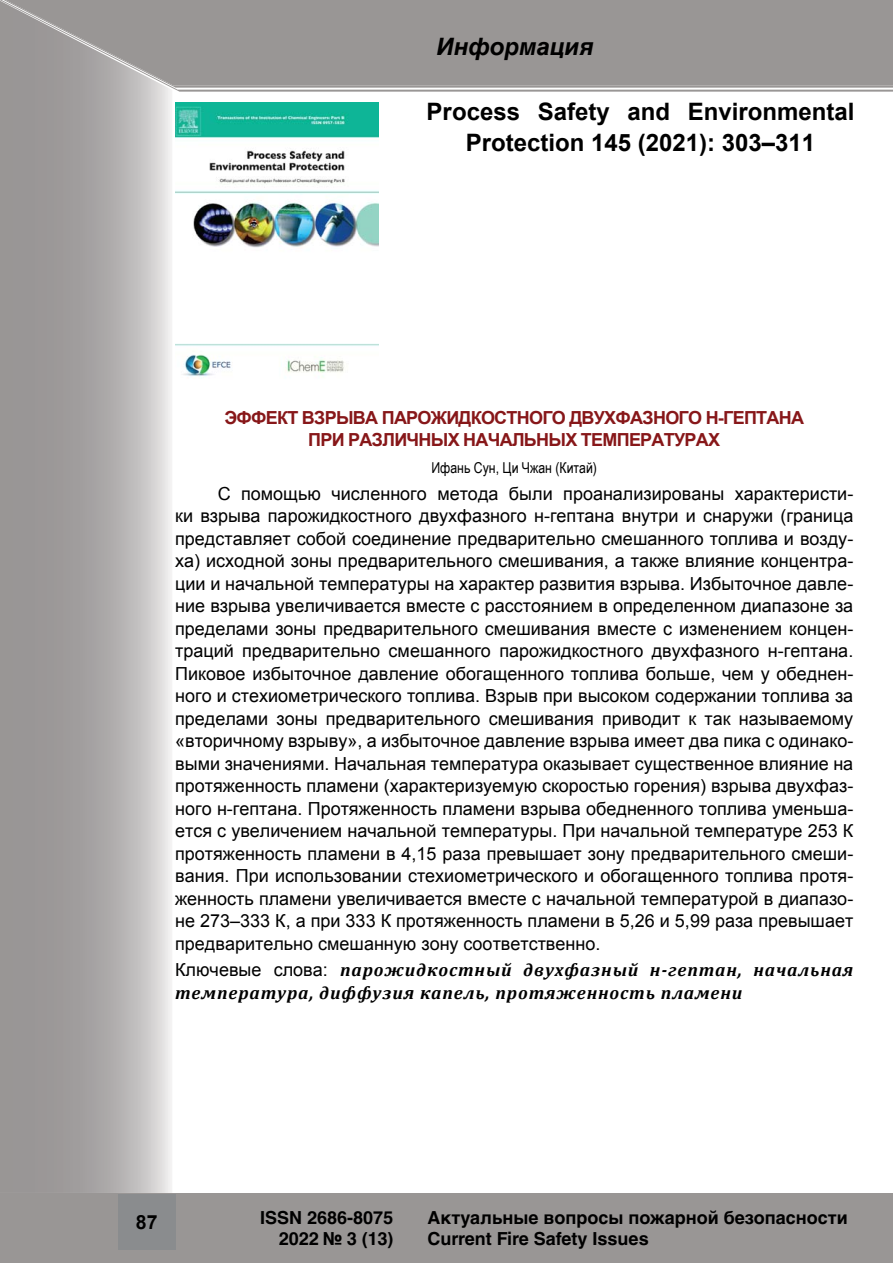
<style>
.page{position:relative;width:893px;height:1263px;background:#fff}
.page>*{position:absolute;margin:0;border:0;box-sizing:border-box;transform-origin:0 0}
.t1{font:700 24px/31.5px "Arial";color:#000;text-align:center}
.t2{font:24px "Helvetica Cyr Bold Inclined";color:#000}
.t3{font:700 19.5px "Arial";color:#000}
.t4{font:18px/22.5px "Arial";color:#000;text-align:justify}
.t5{font:italic 700 18px/22.5px "Cambria";letter-spacing:.05em;color:#000}
.t6{font:700 18px/21.6px "Helvetica Cyr";color:#000;text-align:right}
.t7{font:700 18px/22.5px "Arial";letter-spacing:-.04em;color:#871719;text-align:center}
.t8{font:15px "Arial Narrow";color:#000}
.s1{font-family:"Arial";font-weight:400;font-style:normal}
</style>
<div class="page">
<div style="left:0;top:1193px;width:893px;height:70px;background:#999695"></div>
<svg style="left:173px;top:88px;width:720px;height:4px"></svg>
<div style="left:173px;top:0;width:720px;height:88px;background:#999695"></div>
<svg style="left:0;top:0;width:173px;height:1193px;background:#adaaaa"></svg>
<div style="left:118px;top:1194px;width:58px;height:56px;background:#8a8c8e"></div>
<img style="left:176px;top:102px;width:202px;height:275px">
<h1 class="t2" style="left:437px;top:33px;width:159px">Информация</h1>
<h1 class="t1" style="left:427px;top:96px;width:429px">Process Safety and Environmental<br>Protection 145 (2021): 303–311</h1>
<p class="t7" style="left:224px;top:406px;width:581px">ЭФФЕКТ ВЗРЫВА ПАРОЖИДКОСТНОГО ДВУХФАЗНОГО Н-ГЕПТАНА<br>ПРИ РАЗЛИЧНЫХ НАЧАЛЬНЫХ ТЕМПЕРАТУРАХ</p>
<p class="t8" style="left:431px;top:459px;width:167px">Ифань Сун, Ци Чжан (Китай)</p>
<p class="t4" style="left:175px;top:482px;width:680px;text-indent:43px">С помощью численного метода были проанализированы характеристи&shy;ки взрыва парожидкостного двухфазного н-гептана внутри и снаружи (граница представляет собой соединение предварительно смешанного топлива и возду&shy;ха) исходной зоны предварительного смешивания, а также влияние концентра&shy;ции и начальной температуры на характер развития взрыва. Избыточное давле&shy;ние взрыва увеличивается вместе с расстоянием в определенном диапазоне за пределами зоны предварительного смешивания вместе с изменением концен&shy;траций предварительно смешанного парожидкостного двухфазного н-гептана.<br>Пиковое избыточное давление обогащенного топлива больше, чем у обеднен&shy;ного и стехиометрического топлива. Взрыв при высоком содержании топлива за пределами зоны предварительного смешивания приводит к так называемому «вторичному взрыву», а избыточное давление взрыва имеет два пика с одинако&shy;выми значениями. Начальная температура оказывает существенное влияние на протяженность пламени (характеризуемую скоростью горения) взрыва двухфаз&shy;ного н-гептана. Протяженность пламени взрыва обедненного топлива уменьша&shy;ется с увеличением начальной температуры. При начальной температуре 253 К протяженность пламени в 4,15 раза превышает зону предварительного смеши&shy;вания. При использовании стехиометрического и обогащенного топлива протя&shy;женность пламени увеличивается вместе с начальной температурой в диапазо&shy;не 273–333 К, а при 333 К протяженность пламени в 5,26 и 5,99 раза превышает предварительно смешанную зону соответственно.</p>
<p class="t5" style="left:175px;top:958px;width:680px"><span class="s1">Ключевые слова:</span> парожидкостный двухфазный н-гептан, начальная температура, диффузия капель, протяженность пламени</p>
<p class="t3" style="left:136px;top:1211px;width:23px">87</p>
<p class="t6" style="left:260px;top:1207px;width:135px">ISSN 2686-8075<br>2022 № 3 (13)</p>
<p class="t6" style="left:427px;top:1207px;width:422px;text-align:left">Актуальные вопросы пожарной безопасности<br>Current Fire Safety Issues</p>
</div>
